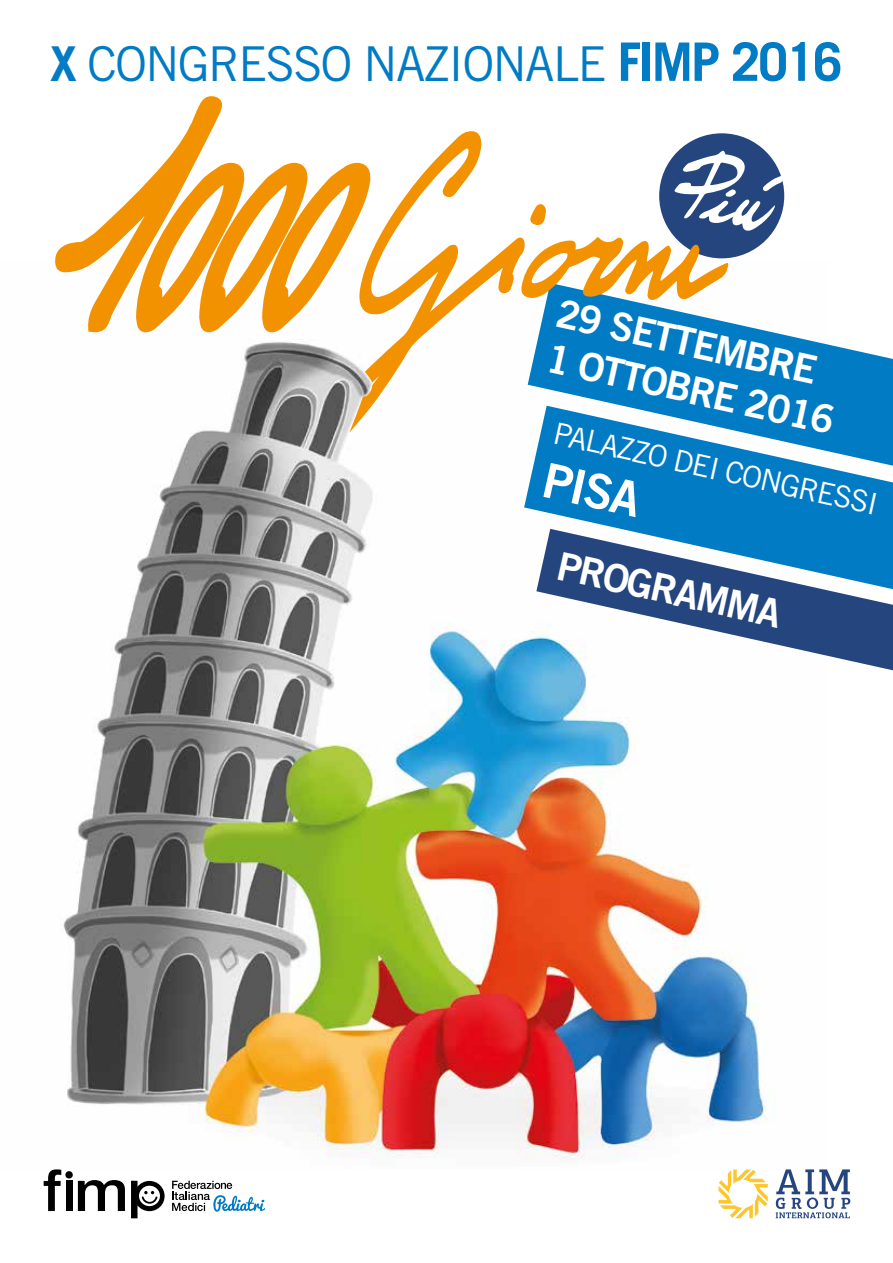
<style>
.page{position:relative;width:893px;height:1263px;background:#fff}
.page>*{position:absolute;margin:0;border:0;box-sizing:border-box;transform-origin:0 0}
.t1{font:48px "Trade Gothic LT Std";letter-spacing:-.04em;color:#007bc4}
.t2{font:48px "Trade Gothic LT Std Bd 2";color:#fff}
.t3{font:39px/45.6px "Trade Gothic LT Std Bd 2";color:#fff}
.t4{font:30px "Trade Gothic LT Std";color:#fff}
.s1{font-weight:700}
.s2{font-weight:700;font-size:53.1px}
</style>
<div class="page">
<img style="left:63px;top:263px;width:713px;height:896px">
<svg style="left:44px;top:1169px;width:17px;height:42px"></svg>
<div style="left:66px;top:1181px;width:6px;height:30px;background:#000"></div>
<svg style="left:78px;top:1180px;width:47px;height:31px"></svg>
<div style="left:65px;top:1171px;width:8px;height:7px;background:#000;border-radius:50%"></div>
<svg style="left:131px;top:1180px;width:34px;height:38px"></svg>
<svg style="left:172px;top:1181px;width:93px;height:31px"></svg>
<svg style="left:719px;top:1169px;width:49px;height:49px"></svg>
<svg style="left:776px;top:1169px;width:74px;height:49px"></svg>
<svg style="left:528px;top:283px;width:365px;height:123px;fill:#007bc4"></svg>
<svg style="left:536px;top:589px;width:357px;height:81px"></svg>
<svg style="left:524px;top:406px;width:369px;height:183px;fill:#007bc4"></svg>
<div style="left:659px;top:133px;width:125px;height:125px;background:#25457e;border-radius:50%"></div>
<svg style="left:674px;top:150px;width:111px;height:81px"></svg>
<svg style="left:525px;top:237px;width:203px;height:64px"></svg>
<svg style="left:349px;top:131px;width:176px;height:302px"></svg>
<svg style="left:530px;top:204px;width:16px;height:21px"></svg>
<svg style="left:55px;top:96px;width:316px;height:236px"></svg>
<p class="t1" style="left:50px;top:35px;width:794px"><span class="s1">X</span> CONGRESSO NAZIONALE <span class="s2">FIMP 2016</span></p>
<p class="t3" style="left:561px;top:291px;width:295px;rotate:12deg">29 settembre<br>1 ottobre 2016</p>
<p class="t4" style="left:558px;top:415px;width:32px;rotate:13deg">Palazzo</p>
<p class="t4" style="left:678px;top:441px;width:71px;rotate:13deg">dei congressi</p>
<p class="t2" style="left:551px;top:450px;width:100px;rotate:13deg">PISA</p>
<p class="t3" style="left:563px;top:543px;width:230px;rotate:12deg">PRO GRAMM A</p>
</div>
